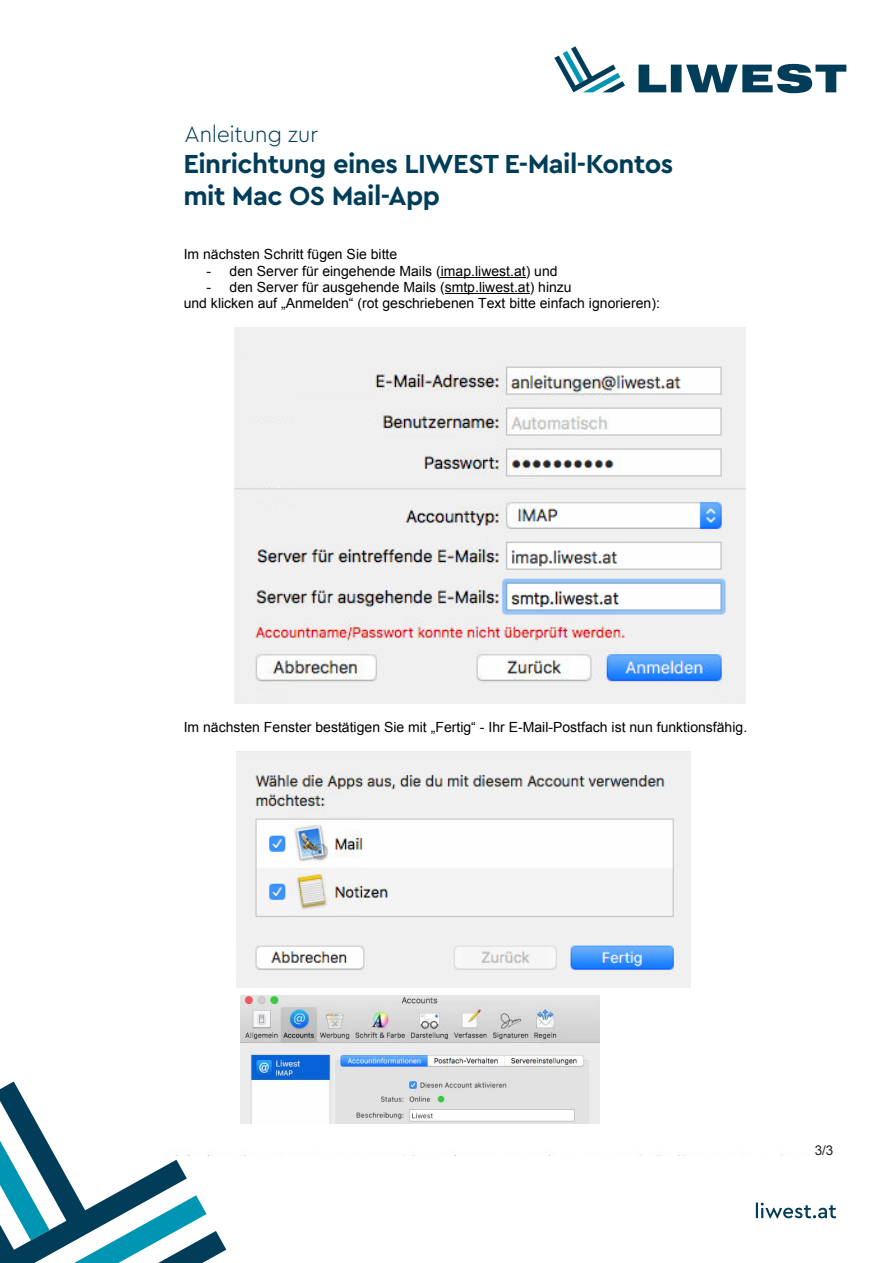
<style>
.page{position:relative;width:893px;height:1263px;background:#fff}
.page>*{position:absolute;margin:0;border:0;box-sizing:border-box;transform-origin:0 0}
.t1{font:700 27.3px/32.8px "Cera PRO";letter-spacing:-.02em;color:#013d59}
.t2{font:300 23.1px "Cera PRO";letter-spacing:-.02em;color:#013d59}
.t3{font:13.95px/16px "Arial";color:#000}
.t4{font:13.5px "Arial";color:#231f20}
</style>
<div class="page">
<hr style="left:441px;top:277px;width:85px;height:1px;background:#000">
<hr style="left:445px;top:293px;width:85px;height:1px;background:#000">
<img style="left:234px;top:327px;width:512px;height:376px">
<img style="left:237px;top:751px;width:453px;height:236px">
<img style="left:241px;top:996px;width:359px;height:128px">
<svg style="left:0;top:1081px;width:226px;height:182px"></svg>
<svg style="left:639px;top:64px;width:207px;height:29px"></svg>
<svg style="left:554px;top:46px;width:71px;height:46px"></svg>
<svg style="left:756px;top:1202px;width:80px;height:16px"></svg>
<h2 class="t2" style="left:184px;top:119px;width:135px">Anleitung zur</h2>
<h1 class="t1" style="left:183px;top:146px;width:491px">Einrichtung eines LIWEST E-Mail-Kontos mit Mac OS Mail-App</h1>
<p class="t3" style="left:184px;top:247px;width:215px">Im nächsten Schritt fügen Sie bitte</p>
<p class="t3" style="left:207px;top:263px;width:352px">- den Server für eingehende Mails (imap.liwest.at) und</p>
<p class="t3" style="left:184px;top:279px;width:478px;text-indent:23px">- den Server für ausgehende Mails (smtp.liwest.at) hinzu<br>und klicken auf „Anmelden“ (rot geschriebenen Text bitte einfach ignorieren):</p>
<p class="t3" style="left:184px;top:719px;width:565px">Im nächsten Fenster bestätigen Sie mit „Fertig“ - Ihr E-Mail-Postfach ist nun funktionsfähig.</p>
<p class="t4" style="left:815px;top:1141px;width:20px">3/3</p>
</div>
